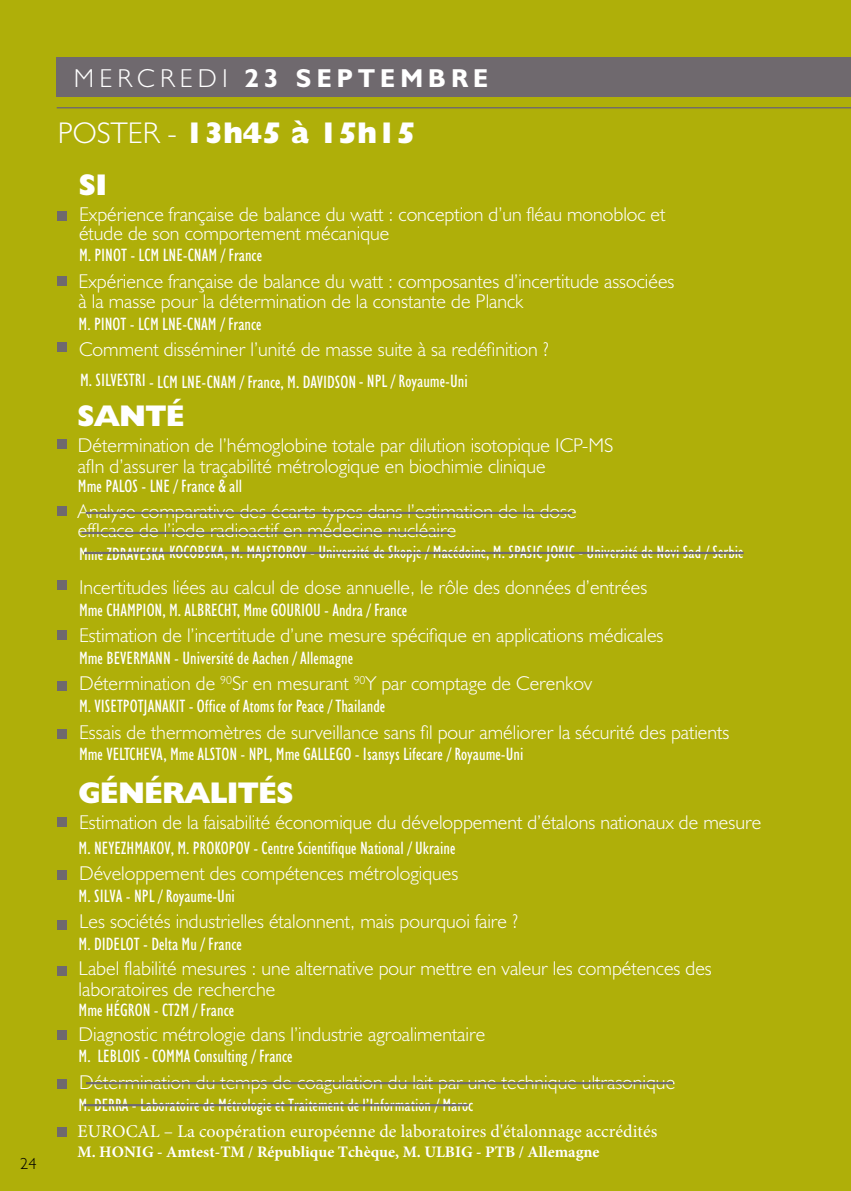
<style>
.page{position:relative;width:851px;height:1191px;background:#fff}
.page>*{position:absolute;margin:0;border:0;box-sizing:border-box;transform-origin:0 0}
.t1{font:800 30px/52.4px "Humanist 521 BT";color:#fff}
.t2{font:700 26px "Humanist 521 BT";color:#fff}
.t3{font:300 26px "Humanist 521 BT";color:#fff}
.t4{font:300 20px/19px "Humanist 521 BT";color:#fff}
.t5{font:condensed 18px "Humanist 521 BT";color:#fff}
.t6{font:18px "Minion Pro";color:#fff}
.t7{font:700 16px "Minion Pro";color:#fff}
.t8{font:300 16px "Humanist 521 BT";color:#000}
.s1{font-weight:300}
</style>
<div class="page">
<div style="left:0;top:0;width:850px;height:1191px;background:#afaf09"></div>
<div style="left:57px;top:57px;width:793px;height:39px;background:#6f696e"></div>
<hr style="left:57px;top:107px;width:793px;height:1px;background:#6f696e">
<div style="left:57px;top:211px;width:9px;height:10px;background:#6f696e"></div>
<div style="left:57px;top:276px;width:9px;height:9px;background:#6f696e"></div>
<div style="left:57px;top:342px;width:9px;height:10px;background:#6f696e"></div>
<div style="left:57px;top:439px;width:9px;height:10px;background:#6f696e"></div>
<div style="left:57px;top:506px;width:9px;height:9px;background:#6f696e"></div>
<div style="left:57px;top:580px;width:9px;height:10px;background:#6f696e"></div>
<div style="left:57px;top:630px;width:9px;height:10px;background:#6f696e"></div>
<div style="left:57px;top:681px;width:9px;height:9px;background:#6f696e"></div>
<div style="left:57px;top:729px;width:9px;height:9px;background:#6f696e"></div>
<div style="left:57px;top:817px;width:9px;height:10px;background:#6f696e"></div>
<div style="left:57px;top:869px;width:9px;height:10px;background:#6f696e"></div>
<div style="left:57px;top:920px;width:9px;height:9px;background:#6f696e"></div>
<div style="left:57px;top:966px;width:9px;height:10px;background:#6f696e"></div>
<div style="left:57px;top:1030px;width:9px;height:10px;background:#6f696e"></div>
<div style="left:57px;top:1079px;width:9px;height:9px;background:#6f696e"></div>
<div style="left:57px;top:1127px;width:9px;height:9px;background:#6f696e"></div>
<hr style="left:86px;top:512px;width:486px;height:1px;background:#6f696e">
<hr style="left:81px;top:532px;width:369px;height:1px;background:#6f696e">
<hr style="left:84px;top:552px;width:659px;height:2px;background:#6f696e">
<hr style="left:86px;top:1082px;width:587px;height:2px;background:#6f696e">
<hr style="left:84px;top:1104px;width:384px;height:1px;background:#6f696e">
<p class="t8" style="left:20px;top:1153px;width:18px">24</p>
<h2 class="t3" style="left:74px;top:62px;width:45px">MERCRE</h2>
<h2 class="t2" style="left:198px;top:61px;width:120px"><span class="s1">DI</span> 23 SEPTEM</h2>
<h2 class="t2" style="left:428px;top:61px;width:41px">BRE</h2>
<h1 class="t1" style="left:79px;top:106px;width:338px;text-indent:-21px"><span class="s1">POsTer -</span> 13h45 à 15h15<br>SI</h1>
<p class="t4" style="left:79px;top:204px;width:588px">expérience française de balance du watt : conception d’un fléau monobloc et étude de son comportement mécanique</p>
<p class="t5" style="left:79px;top:245px;width:184px">M. PINOT - LCM LNE-CNAM / France</p>
<p class="t4" style="left:79px;top:270px;width:597px;line-height:20.2px">expérience française de balance du watt : composantes d’incertitude associées à la masse pour la détermination de la constante de Planck</p>
<p class="t5" style="left:79px;top:313px;width:184px">M. PINOT - LCM LNE-CNAM / France</p>
<p class="t4" style="left:79px;top:339px;width:471px">comment disséminer l’unité de masse suite à sa redéfinition ?</p>
<p class="t5" style="left:80px;top:369px;width:28px">M. Silvestri</p>
<p class="t5" style="left:149px;top:371px;width:169px">- LCM LNE-CNAM / France, M. Davidson</p>
<p class="t5" style="left:358px;top:370px;width:110px">- NPL / Royaume-Uni</p>
<h1 class="t1" style="left:78px;top:389px;width:108px">SANTÉ</h1>
<p class="t4" style="left:78px;top:434px;width:536px;line-height:21px">Détermination de l’hémoglobine totale par dilution isotopique icP-Ms afin d’assurer la traçabilité métrologique en biochimie clinique</p>
<p class="t5" style="left:78px;top:476px;width:166px">Mme PALOS - LNE / France &amp; all</p>
<p class="t4" style="left:78px;top:501px;width:500px">analyse comparative des écarts-types dans l’estimation de la dose efficace de l’iode radioactif en médecine nucléaire</p>
<p class="t5" style="left:79px;top:543px;width:41px">Mme Zdraveska</p>
<p class="t5" style="left:169px;top:541px;width:14px">Kocobska</p>
<p class="t5" style="left:224px;top:541px;width:39px">, M. Majstorov</p>
<p class="t5" style="left:310px;top:541px;width:211px">- Université de Skopje / Macédoine, M. Spasic</p>
<p class="t5" style="left:546px;top:541px;width:199px">Jokic - Université de Novi Sad / Serbie</p>
<p class="t4" style="left:79px;top:577px;width:569px">I ncertitudes liées au calcul de dose annuelle, le rôle des données d’entrées</p>
<p class="t5" style="left:79px;top:599px;width:42px">Mme Champion</p>
<p class="t5" style="left:162px;top:599px;width:37px">, M. Albrecht</p>
<p class="t5" style="left:237px;top:599px;width:50px">, Mme Gouriou</p>
<p class="t5" style="left:324px;top:599px;width:85px">- Andra / France</p>
<p class="t4" style="left:79px;top:625px;width:586px">Estimation de l’incertitude d’une mesure spécifique en applications médicales</p>
<p class="t5" style="left:79px;top:647px;width:43px">Mme Bevermann</p>
<p class="t5" style="left:174px;top:647px;width:180px">- Université de Aachen / Allemagne</p>
<p class="t4" style="left:79px;top:673px;width:515px">Détermination de <sup>90</sup>Sr en mesurant <sup>90</sup>Y par comptage de Cerenkov</p>
<p class="t5" style="left:79px;top:695px;width:29px">M. Visetpotjanakit</p>
<p class="t5" style="left:189px;top:695px;width:198px">- Office of Atoms for Peace / Thailande</p>
<p class="t4" style="left:79px;top:722px;width:651px">Essais de thermomètres de surveillance sans fil pour améliorer la sécurité des patients</p>
<p class="t5" style="left:79px;top:744px;width:41px">Mme Veltcheva</p>
<p class="t5" style="left:163px;top:744px;width:48px">, Mme Alston</p>
<p class="t5" style="left:240px;top:744px;width:78px">- NPL, Mme Gallego</p>
<p class="t5" style="left:355px;top:744px;width:170px">- Isansys Lifecare / Royaume-Uni</p>
<h1 class="t1" style="left:79px;top:765px;width:216px">GéNéRALITéS</h1>
<p class="t4" style="left:79px;top:812px;width:683px">Estimation de la faisabilité économique du développement d’étalons nationaux de mesure</p>
<p class="t5" style="left:79px;top:837px;width:378px">M. NEYEZHMAKOV, M. PROKOPOV - Centre Scientifique National / Ukraine</p>
<p class="t4" style="left:79px;top:863px;width:381px">Développement des compétences métrologiques</p>
<p class="t5" style="left:79px;top:885px;width:158px">M. SILVA - NPL / Royaume-Uni</p>
<p class="t4" style="left:79px;top:911px;width:441px">Les sociétés industrielles étalonnent, mais pourquoi faire ?</p>
<p class="t5" style="left:79px;top:933px;width:165px">M. DIDELOT - Delta Mu / France</p>
<p class="t4" style="left:79px;top:957px;width:634px;line-height:21px">Label fiabilité mesures : une alternative pour mettre en valeur les compétences des laboratoires de recherche</p>
<p class="t5" style="left:79px;top:999px;width:157px">Mme HéGRON - CT2M / France</p>
<p class="t4" style="left:79px;top:1024px;width:408px">Diagnostic métrologie dans l’industrie agroalimentaire</p>
<p class="t5" style="left:79px;top:1045px;width:215px">M. LEBLOIS - COMMA Consulting / France</p>
<p class="t4" style="left:79px;top:1072px;width:597px">Détermination du temps de coagulation du lait par une technique ultrasonique</p>
<p class="t5" style="left:79px;top:1094px;width:396px">M. DERRA - Laboratoire de Métrologie et Traitement de l’Information / Maroc</p>
<p class="t6" style="left:77px;top:1118px;width:581px">EUROCAL – La coopération européenne de laboratoires d'étalonnage accrédités</p>
<p class="t7" style="left:77px;top:1140px;width:523px">M. HONIG - Amtest-TM / République Tchèque, M. ULBIG - PTB / Allemagne</p>
</div>
